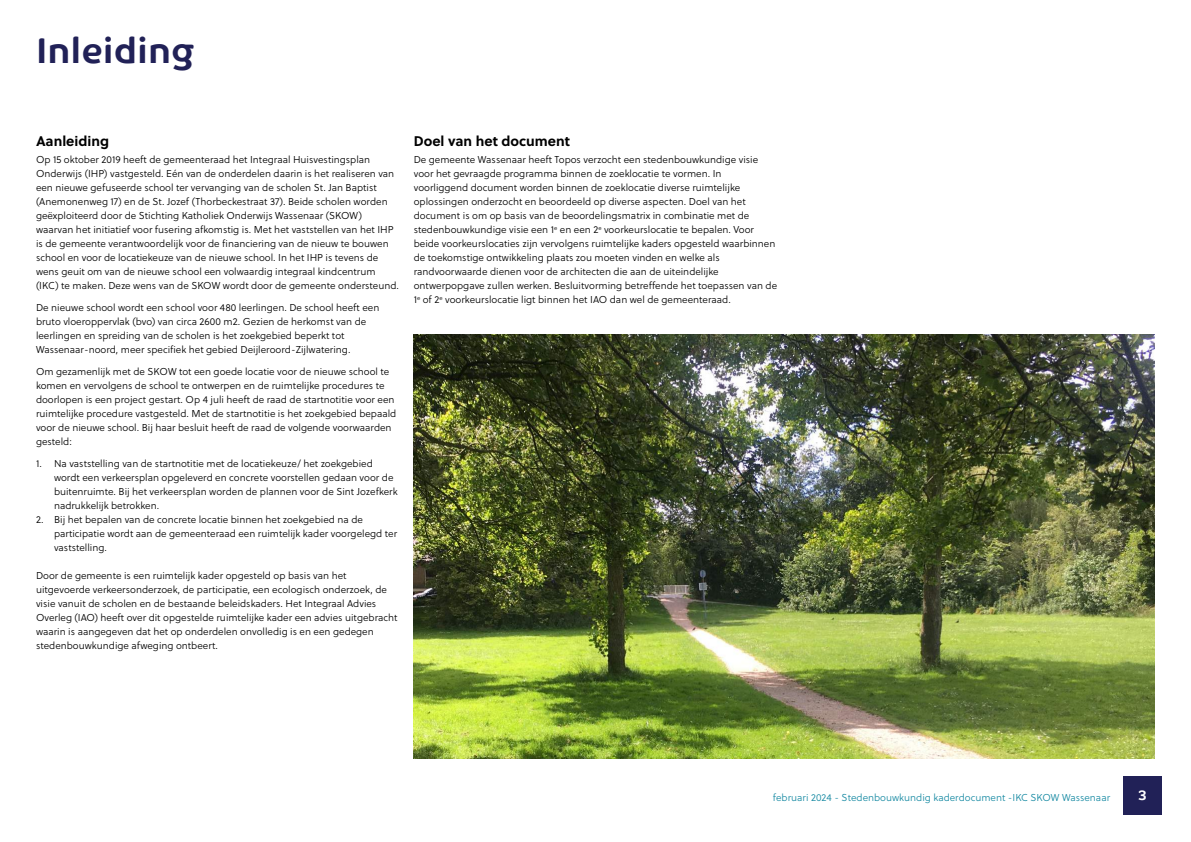
<style>
.page{position:relative;width:1191px;height:842px;background:#fff}
.page>*{position:absolute;margin:0;border:0;box-sizing:border-box;transform-origin:0 0}
.t1{font:700 36px "Co Text";color:#212157}
.t2{font:700 14px "Soleil";color:#000}
.t3{font:700 14px "Co Text";color:#fff}
.t4{font:300 10px/14px "Soleil";color:#000}
.t5{font:300 10px "Soleil";color:#1589a2}
</style>
<div class="page">
<div style="left:1123px;top:776px;width:38px;height:38px;background:#212157"></div>
<img style="left:414px;top:334px;width:741px;height:424px">
<h1 class="t1" style="left:36px;top:35px;width:160px">Inleiding</h1>
<h2 class="t2" style="left:36px;top:135px;width:74px">Aanleiding</h2>
<h2 class="t2" style="left:414px;top:135px;width:158px">Doel van het document</h2>
<p class="t4" style="left:36px;top:154px;width:364px">Op 15 oktober 2019 heeft de gemeenteraad het Integraal Huisvestingsplan Onderwijs (IHP) vastgesteld. Eén van de onderdelen daarin is het realiseren van een nieuwe gefuseerde school ter vervanging van de scholen St. Jan Baptist (Anemonenweg 17) en de St. Jozef (Thorbeckestraat 37). Beide scholen worden geëxploiteerd door de Stichting Katholiek Onderwijs Wassenaar (SKOW) waarvan het initiatief voor fusering afkomstig is. Met het vaststellen van het IHP is de gemeente verantwoordelijk voor de financiering van de nieuw te bouwen school en voor de locatiekeuze van de nieuwe school. In het IHP is tevens de wens geuit om van de nieuwe school een volwaardig integraal kindcentrum (IKC) te maken. Deze wens van de SKOW wordt door de gemeente ondersteund.</p>
<p class="t4" style="left:36px;top:302px;width:345px">De nieuwe school wordt een school voor 480 leerlingen. De school heeft een bruto vloeroppervlak (bvo) van circa 2600 m2. Gezien de herkomst van de leerlingen en spreiding van de scholen is het zoekgebied beperkt tot Wassenaar-noord, meer specifiek het gebied Deijleroord-Zijlwatering.</p>
<p class="t4" style="left:36px;top:366px;width:362px">Om gezamenlijk met de SKOW tot een goede locatie voor de nieuwe school te komen en vervolgens de school te ontwerpen en de ruimtelijke procedures te doorlopen is een project gestart. Op 4 juli heeft de raad de startnotitie voor een ruimtelijke procedure vastgesteld. Met de startnotitie is het zoekgebied bepaald voor de nieuwe school. Bij haar besluit heeft de raad de volgende voorwaarden gesteld:</p>
<p class="t4" style="left:54px;top:458px;width:345px;text-indent:-18px">1. Na vaststelling van de startnotitie met de locatiekeuze/ het zoekgebied wordt een verkeersplan opgeleverd en concrete voorstellen gedaan voor de buitenruimte. Bij het verkeersplan worden de plannen voor de Sint Jozefkerk nadrukkelijk betrokken.</p>
<p class="t4" style="left:54px;top:514px;width:345px;text-indent:-18px">2. Bij het bepalen van de concrete locatie binnen het zoekgebied na de participatie wordt aan de gemeenteraad een ruimtelijk kader voorgelegd ter vaststelling.</p>
<p class="t4" style="left:36px;top:570px;width:363px">Door de gemeente is een ruimtelijk kader opgesteld op basis van het uitgevoerde verkeersonderzoek, de participatie, een ecologisch onderzoek, de visie vanuit de scholen en de bestaande beleidskaders. Het Integraal Advies Overleg (IAO) heeft over dit opgestelde ruimtelijke kader een advies uitgebracht waarin is aangegeven dat het op onderdelen onvolledig is en een gedegen stedenbouwkundige afweging ontbeert.</p>
<p class="t4" style="left:414px;top:154px;width:365px">De gemeente Wassenaar heeft Topos verzocht een stedenbouwkundige visie voor het gevraagde programma binnen de zoeklocatie te vormen. In voorliggend document worden binnen de zoeklocatie diverse ruimtelijke oplossingen onderzocht en beoordeeld op diverse aspecten. Doel van het document is om op basis van de beoordelingsmatrix in combinatie met de stedenbouwkundige visie een 1<sup>e</sup> en een 2<sup>e</sup> voorkeurslocatie te bepalen. Voor beide voorkeurslocaties zijn vervolgens ruimtelijke kaders opgesteld waarbinnen de toekomstige ontwikkeling plaats zou moeten vinden en welke als randvoorwaarde dienen voor de architecten die aan de uiteindelijke ontwerpopgave zullen werken. Besluitvorming betreffende het toepassen van de 1<sup>e</sup> of 2<sup>e</sup> voorkeurslocatie ligt binnen het IAO dan wel de gemeenteraad.</p>
<p class="t5" style="left:773px;top:793px;width:339px">februari 2024 - Stedenbouwkundig kaderdocument -IKC SKOW Wassenaar</p>
<h2 class="t3" style="left:1137px;top:789px;width:11px">3</h2>
</div>
